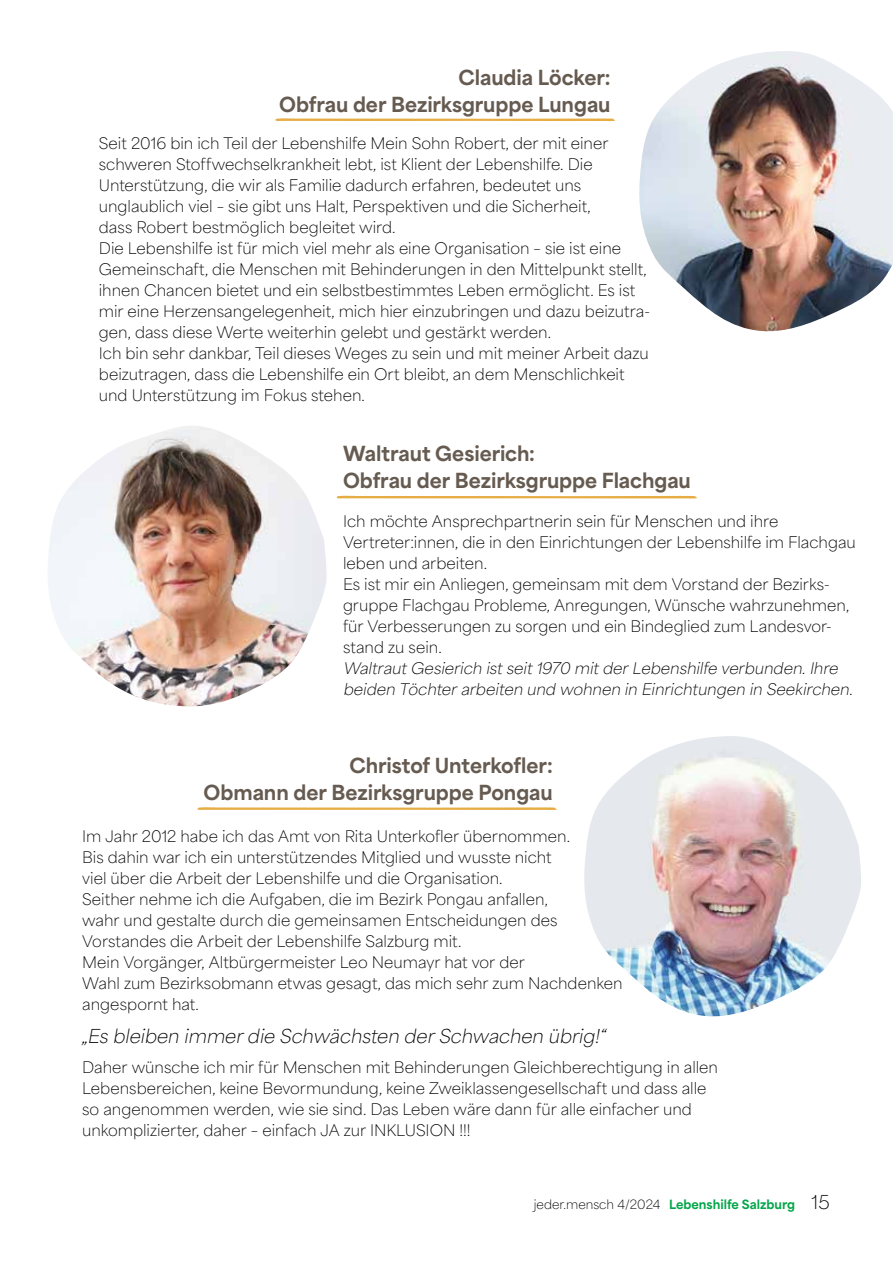
<style>
.page{position:relative;width:893px;height:1263px;background:#fff}
.page>*{position:absolute;margin:0;border:0;box-sizing:border-box;transform-origin:0 0}
.t1{font:800 19.5px/27px "Area Normal";letter-spacing:-.005em;color:#665b51;text-align:right}
.t2{font:italic 100 18px "Area Normal";color:#000}
.t3{font:100 15px/21px "Area Normal";color:#000}
.t4{font:italic 100 15px/21px "Area Normal";color:#000}
.t5{font:800 12px "Area Normal";color:#04a64a}
.s1{font-weight:100;color:#000}
.s2{font-weight:100;font-size:18px;color:#000}
</style>
<div class="page">
<img style="left:639px;top:51px;width:254px;height:281px">
<img style="left:48px;top:426px;width:279px;height:281px">
<svg style="left:275px;top:118px;width:340px;height:3px"></svg>
<svg style="left:336px;top:495px;width:361px;height:4px"></svg>
<img style="left:584px;top:736px;width:277px;height:281px">
<svg style="left:197px;top:807px;width:360px;height:3px"></svg>
<h1 class="t1" style="left:279px;top:62px;width:333px">Claudia Löcker:<br>Obfrau der Bezirksgruppe Lungau</h1>
<p class="t3" style="left:99px;top:130px;width:553px">Seit 2016 bin ich Teil der Lebenshilfe Mein Sohn Robert, der mit einer schweren Stoffwechselkrankheit lebt, ist Klient der Lebenshilfe. Die Unterstützung, die wir als Familie dadurch erfahren, bedeutet uns unglaublich viel – sie gibt uns Halt, Perspektiven und die Sicherheit,<br>dass Robert bestmöglich begleitet wird.<br>Die Lebenshilfe ist für mich viel mehr als eine Organisation – sie ist eine Gemeinschaft, die Menschen mit Behinderungen in den Mittelpunkt stellt, ihnen Chancen bietet und ein selbstbestimmtes Leben ermöglicht. Es ist mir eine Herzensangelegenheit, mich hier einzubringen und dazu beizutra&shy;gen, dass diese Werte weiterhin gelebt und gestärkt werden.<br>Ich bin sehr dankbar, Teil dieses Weges zu sein und mit meiner Arbeit dazu beizutragen, dass die Lebenshilfe ein Ort bleibt, an dem Menschlichkeit und Unterstützung im Fokus stehen.</p>
<h1 class="t1" style="left:343px;top:437px;width:349px;text-align:left">Waltraut Gesierich:<br>Obfrau der Bezirksgruppe Flachgau</h1>
<p class="t3" style="left:343px;top:508px;width:514px">Ich möchte Ansprechpartnerin sein für Menschen und ihre Vertreter:innen, die in den Einrichtungen der Lebenshilfe im Flachgau leben und arbeiten.<br>Es ist mir ein Anliegen, gemeinsam mit dem Vorstand der Bezirks&shy;gruppe Flachgau Probleme, Anregungen, Wünsche wahrzunehmen, für Verbesserungen zu sorgen und ein Bindeglied zum Landesvor&shy;stand zu sein.</p>
<p class="t4" style="left:343px;top:655px;width:515px">WaltrautGesierich istseit1970 mitderLebenshilfe verbunden.Ihre beiden Töchterarbeiten und wohnen in Einrichtungen in Seekirchen.</p>
<h1 class="t1" style="left:204px;top:750px;width:351px">Christof Unterkofler:<br>Obmann der Bezirksgruppe Pongau</h1>
<p class="t3" style="left:82px;top:823px;width:542px">Im Jahr 2012 habe ich das Amt von Rita Unterkofler übernommen.<br>Bis dahin war ich ein unterstützendes Mitglied und wusste nicht<br>viel über die Arbeit der Lebenshilfe und die Organisation.<br>Seither nehme ich die Aufgaben, die im Bezirk Pongau anfallen,<br>wahr und gestalte durch die gemeinsamen Entscheidungen des Vorstandes die Arbeit der Lebenshilfe Salzburg mit.<br>Mein Vorgänger, Altbürgermeister Leo Neumayr hat vor der<br>Wahl zum Bezirksobmann etwas gesagt, das mich sehr zum Nachdenken angespornt hat.</p>
<p class="t2" style="left:82px;top:1020px;width:526px">„Es bleiben immer die Schwächsten der Schwachen übrig!“</p>
<p class="t3" style="left:82px;top:1054px;width:637px">Daher wünsche ich mir für Menschen mit Behinderungen Gleichberechtigung in allen Lebensbereichen, keine Bevormundung, keine Zweiklassengesellschaft und dass alle so angenommen werden, wie sie sind. Das Leben wäre dann für alle einfacher und unkomplizierter, daher – einfach JA zur INKLUSION !!!</p>
<p class="t5" style="left:534px;top:1193px;width:297px"><span class="s1">jeder.mensch 4/2024</span> Lebenshilfe Salzburg <span class="s2">15</span></p>
</div>
